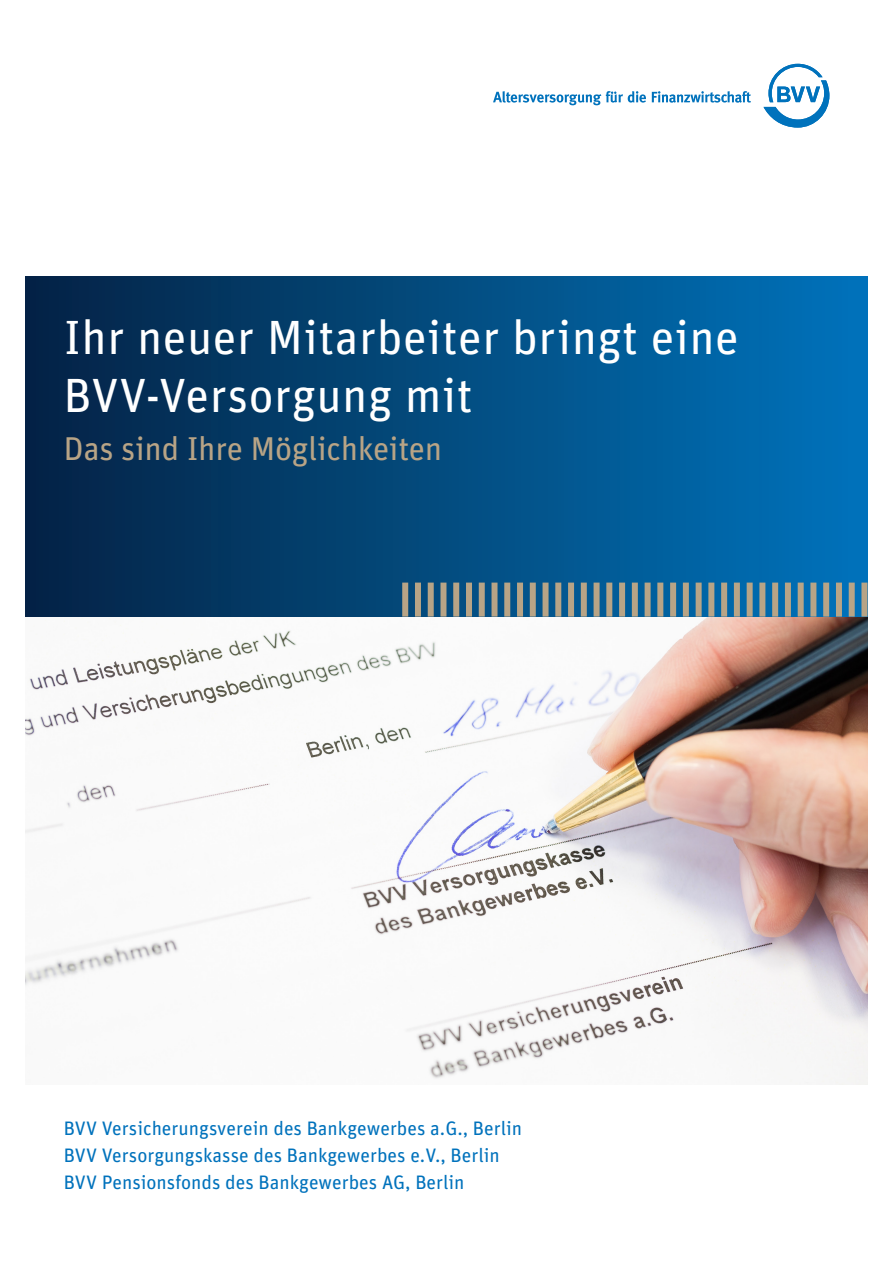
<style>
.page{position:relative;width:893px;height:1263px;background:#fff}
.page>*{position:absolute;margin:0;border:0;box-sizing:border-box;transform-origin:0 0}
.t1{font:48px/57.6px "Unit OT";letter-spacing:.01em;color:#fff}
.t2{font:33px "Unit OT";letter-spacing:-.01em;color:#b8a486}
.t3{font:19.5px "Unit OT";color:#0072bc}
</style>
<div class="page">
<svg style="left:763px;top:64px;width:66px;height:64px"></svg>
<svg style="left:493px;top:91px;width:153px;height:14px"></svg>
<svg style="left:652px;top:91px;width:99px;height:12px"></svg>
<img style="left:26px;top:617px;width:841px;height:467px">
<div style="left:26px;top:276px;width:841px;height:341px;background:linear-gradient(to right,#052344,#0174bc)"></div>
<div style="left:402px;top:583px;width:6px;height:34px;background:#b8a486"></div>
<div style="left:415px;top:583px;width:6px;height:34px;background:#b8a486"></div>
<div style="left:428px;top:583px;width:6px;height:34px;background:#b8a486"></div>
<div style="left:440px;top:583px;width:6px;height:34px;background:#b8a486"></div>
<div style="left:453px;top:583px;width:6px;height:34px;background:#b8a486"></div>
<div style="left:466px;top:583px;width:6px;height:34px;background:#b8a486"></div>
<div style="left:479px;top:583px;width:6px;height:34px;background:#b8a486"></div>
<div style="left:491px;top:583px;width:6px;height:34px;background:#b8a486"></div>
<div style="left:504px;top:583px;width:6px;height:34px;background:#b8a486"></div>
<div style="left:517px;top:583px;width:6px;height:34px;background:#b8a486"></div>
<div style="left:530px;top:583px;width:6px;height:34px;background:#b8a486"></div>
<div style="left:543px;top:583px;width:6px;height:34px;background:#b8a486"></div>
<div style="left:555px;top:583px;width:6px;height:34px;background:#b8a486"></div>
<div style="left:568px;top:583px;width:6px;height:34px;background:#b8a486"></div>
<div style="left:581px;top:583px;width:6px;height:34px;background:#b8a486"></div>
<div style="left:594px;top:583px;width:6px;height:34px;background:#b8a486"></div>
<div style="left:606px;top:583px;width:6px;height:34px;background:#b8a486"></div>
<div style="left:619px;top:583px;width:6px;height:34px;background:#b8a486"></div>
<div style="left:632px;top:583px;width:6px;height:34px;background:#b8a486"></div>
<div style="left:645px;top:583px;width:6px;height:34px;background:#b8a486"></div>
<div style="left:657px;top:583px;width:6px;height:34px;background:#b8a486"></div>
<div style="left:670px;top:583px;width:6px;height:34px;background:#b8a486"></div>
<div style="left:683px;top:583px;width:6px;height:34px;background:#b8a486"></div>
<div style="left:696px;top:583px;width:6px;height:34px;background:#b8a486"></div>
<div style="left:708px;top:583px;width:6px;height:34px;background:#b8a486"></div>
<div style="left:721px;top:583px;width:6px;height:34px;background:#b8a486"></div>
<div style="left:734px;top:583px;width:6px;height:34px;background:#b8a486"></div>
<div style="left:747px;top:583px;width:6px;height:34px;background:#b8a486"></div>
<div style="left:759px;top:583px;width:6px;height:34px;background:#b8a486"></div>
<div style="left:772px;top:583px;width:6px;height:34px;background:#b8a486"></div>
<div style="left:785px;top:583px;width:6px;height:34px;background:#b8a486"></div>
<div style="left:798px;top:583px;width:6px;height:34px;background:#b8a486"></div>
<div style="left:810px;top:583px;width:6px;height:34px;background:#b8a486"></div>
<div style="left:823px;top:583px;width:6px;height:34px;background:#b8a486"></div>
<div style="left:836px;top:583px;width:6px;height:34px;background:#b8a486"></div>
<div style="left:849px;top:583px;width:6px;height:34px;background:#b8a486"></div>
<div style="left:861px;top:583px;width:6px;height:34px;background:#b8a486"></div>
<p class="t1" style="left:64px;top:303px;width:676px">Ihr neuer Mitarbeiter bringt eine<br>BVV-Versorgung mit</p>
<p class="t2" style="left:64px;top:422px;width:380px">Das sind Ihre Möglichkeiten</p>
<p class="t3" style="left:64px;top:1112px;width:460px">BVV Versicherungsverein des Bankgewerbes a.G., Berlin</p>
<p class="t3" style="left:64px;top:1139px;width:437px">BVV Versorgungskasse des Bankgewerbes e.V., Berlin</p>
<p class="t3" style="left:64px;top:1166px;width:402px">BVV Pensionsfonds des Bankgewerbes AG, Berlin</p>
</div>
